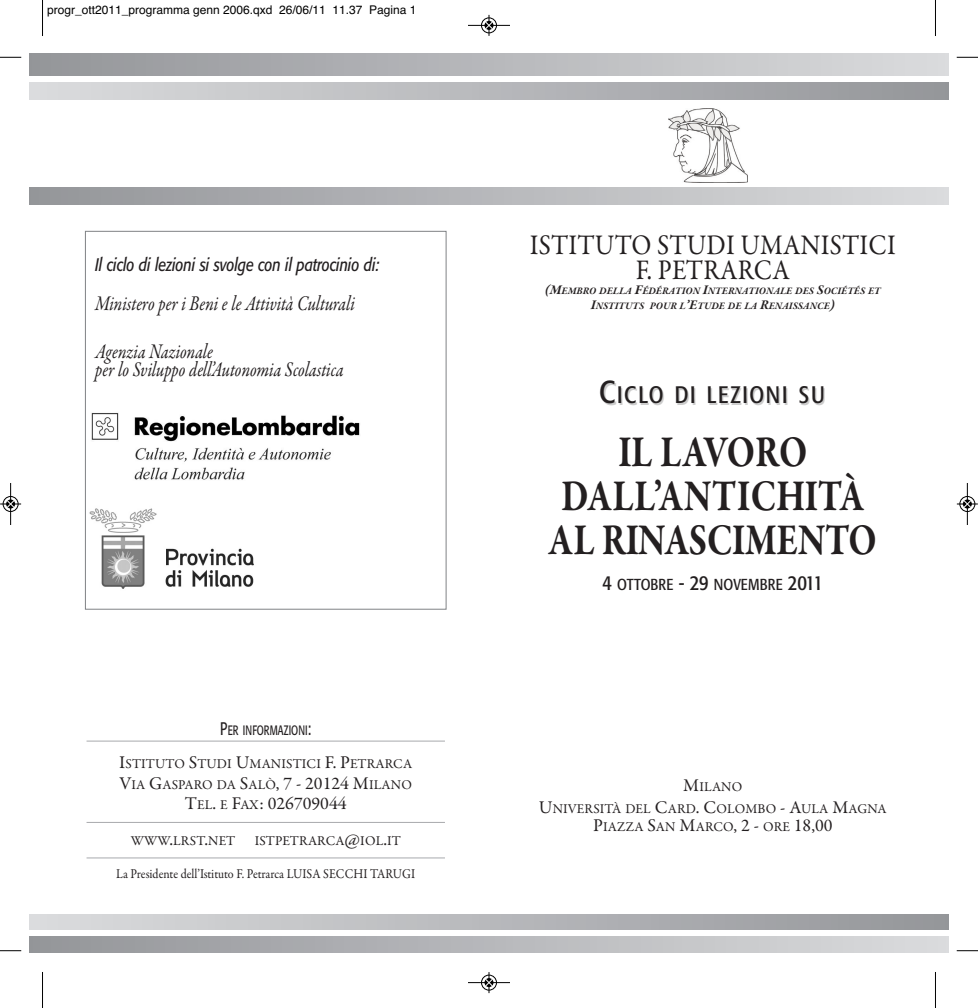
<style>
.page{position:relative;width:978px;height:1008px;background:#fff}
.page>*{position:absolute;margin:0;border:0;box-sizing:border-box;transform-origin:0 0}
.t1{font:700 45px/43.5px "Garamond Premr Pro";letter-spacing:-.01em;color:#231f20;text-align:center;scale:.8 1}
.t2{font:28.5px/25.2px "Garamond Premr Pro";letter-spacing:.01em;color:#231f20;text-align:center;scale:.9 1}
.t3{font:condensed 23.7px "Formata";letter-spacing:.065em;color:#231f20}
.t4{font:italic 21px/18px "Garamond Premr Pro";color:#231f20;scale:.8 1}
.t5{font:italic 18px "Formata";letter-spacing:-.01em;color:#231f20;scale:.8 1}
.t6{font:18px "Garamond Premr Pro";color:#231f20}
.t7{font:condensed 15.75px "Formata";letter-spacing:.01em;color:#231f20}
.t8{font:13.5px/22.2px "Garamond Premr Pro";letter-spacing:.01em;color:#231f20;text-align:center}
.t9{font:13.5px "Garamond Premr Pro";letter-spacing:.01em;color:#231f20;scale:.9 1}
.t10{font:13.5px "Formata";color:#231f20;scale:.7 1}
.t11{font:12px "Helvetica";color:#000}
.t12{font:italic 700 10.2px/15px "Garamond Premr Pro";color:#231f20;text-align:center}
.s1{font-size:18px}
.s2{font-size:13.5px}
.s3{font-size:31.5px}
.s4{color:#ccc}
.s5{font-size:21px}
</style>
<div class="page">
<div style="left:30px;top:82px;width:918px;height:18px;background:linear-gradient(to right,#dbdcde,#94969a)"></div>
<img style="left:84px;top:502px;width:170px;height:91px">
<img style="left:91px;top:413px;width:269px;height:67px">
<div style="left:30px;top:53px;width:918px;height:22px;background:linear-gradient(to right,#949599,#dadbdd)"></div>
<div style="left:30px;top:188px;width:918px;height:17px;background:linear-gradient(to right,#94969a,#dadbdd)"></div>
<hr style="left:87px;top:740px;width:358px;height:1px;background:#a8a9ad">
<hr style="left:87px;top:822px;width:358px;height:1px;background:#a8a9ad">
<hr style="left:87px;top:857px;width:358px;height:1px;background:#a8a9ad">
<img style="left:668px;top:109px;width:80px;height:74px">
<div style="left:85px;top:231px;width:361px;height:378px;border:1px solid #808285"></div>
<svg style="left:30px;top:914px;width:918px;height:15px;background:#b7b8bb"></svg>
<div style="left:30px;top:936px;width:918px;height:16px;background:linear-gradient(to right,#949599,#dadbdd)"></div>
<hr style="left:42px;top:0;width:1px;height:36px;background:#000">
<svg style="left:0;top:57px;width:21px;height:1px"></svg>
<hr style="left:935px;top:0;width:1px;height:36px;background:#000">
<svg style="left:957px;top:57px;width:21px;height:1px"></svg>
<hr style="left:42px;top:971px;width:1px;height:36px;background:#000">
<svg style="left:0;top:950px;width:21px;height:1px"></svg>
<hr style="left:935px;top:971px;width:1px;height:36px;background:#000">
<svg style="left:957px;top:950px;width:21px;height:1px"></svg>
<div style="left:481px;top:17px;width:16px;height:16px;border:1px solid #fff;border-radius:50%"></div>
<hr style="left:468px;top:25px;width:42px;height:1px;background:#000">
<div style="left:481px;top:18px;width:16px;height:15px;border:1px solid #000;border-radius:50%"></div>
<svg style="left:485px;top:15px;width:8px;height:21px"></svg>
<hr style="left:468px;top:982px;width:42px;height:1px;background:#000">
<div style="left:481px;top:974px;width:16px;height:16px;border:1px solid #000;border-radius:50%"></div>
<svg style="left:485px;top:972px;width:8px;height:21px"></svg>
<div style="left:3px;top:496px;width:16px;height:16px;border:1px solid #fff;border-radius:50%"></div>
<hr style="left:10px;top:483px;width:1px;height:42px;background:#000">
<div style="left:3px;top:496px;width:15px;height:15px;border:1px solid #000;border-radius:50%"></div>
<svg style="left:0;top:500px;width:21px;height:8px"></svg>
<div style="left:959px;top:496px;width:16px;height:16px;border:1px solid #fff;border-radius:50%"></div>
<hr style="left:967px;top:483px;width:1px;height:42px;background:#000">
<div style="left:960px;top:496px;width:15px;height:15px;border:1px solid #000;border-radius:50%"></div>
<svg style="left:957px;top:500px;width:21px;height:8px"></svg>
<p class="t11" style="left:47px;top:5px;width:371px">progr_ott2011_programma genn 2006.qxd 26/06/11 11.37 Pagina 1</p>
<h3 class="t5" style="left:95px;top:256px;width:357px">Il ciclo di lezioni si svolge con il patrocinio di:</h3>
<h3 class="t4" style="left:95px;top:296px;width:326px">Ministero per i Beni e le Attività Culturali</h3>
<h3 class="t4" style="left:95px;top:344px;width:312px">Agenzia Nazionale<br>per lo Sviluppo dell’Autonomia Scolastica</h3>
<p class="t10" style="left:220px;top:724px;width:131px"><span class="s1">P</span>ER INFORMAZIONI<span class="s1">:</span></p>
<p class="t8" style="left:119px;top:754px;width:294px;line-height:20.7px;text-align:left"><span class="s1">I</span>STITUTO <span class="s1">S</span>TUDI <span class="s1">U</span>MANISTICI <span class="s1">F. P</span>ETRARCA<br><span class="s1">V</span>IA <span class="s1">G</span>ASPARO DA <span class="s1">S</span>ALÒ<span class="s1">, 7 - 20124 M</span>ILANO</p>
<h3 class="t6" style="left:185px;top:796px;width:163px">T<span class="s2">EL</span>. <span class="s2">E</span> F<span class="s2">AX</span>: 026709044</h3>
<p class="t8" style="left:131px;top:830px;width:106px">WWW<span class="s1">.</span>LRST<span class="s1">.</span>NET</p>
<p class="t8" style="left:255px;top:830px;width:147px">ISTPETRARCA<span class="s1">@</span>IOL<span class="s1">.</span>IT</p>
<p class="t9" style="left:116px;top:867px;width:334px">La Presidente dell’Istituto F. Petrarca LUISA SECCHI TARUGI</p>
<h2 class="t2" style="left:530px;top:235px;width:408px">ISTITUTO STUDI UMANISTICI<br>F. PETRARCA</h2>
<p class="t12" style="left:545px;top:283px;width:338px"><span class="s2">(M</span>EMBRO DELLA <span class="s2">F</span>ÉDÉRATION <span class="s2">I</span>NTERNATIONALE DES <span class="s2">S</span>OCIÉTÉS ET<br><span class="s2">I</span>NSTITUTS POUR L<span class="s2">’E</span>TUDE DE LA <span class="s2">R</span>ENAISSANCE<span class="s2">)</span></p>
<h3 class="t3" style="left:599px;top:385px;width:227px"><span class="s3">C</span>ICLO DI <span class="s4">LEZIONI</span> SU</h3>
<h1 class="t1" style="left:549px;top:429px;width:412px">IL LAVORO<br>DALL’ANTICHITÀ<br>AL RINASCIMENTO</h1>
<p class="t7" style="left:602px;top:577px;width:222px"><span class="s5">4</span> OTTOBRE <span class="s5">- 29</span> NOVEMBRE <span class="s5">2011</span></p>
<p class="t8" style="left:539px;top:776px;width:349px"><span class="s1">M</span>ILANO<br><span class="s1">U</span>NIVERSITÀ DEL <span class="s1">C</span>ARD<span class="s1">. C</span>OLOMBO <span class="s1">- A</span>ULA <span class="s1">M</span>AGNA</p>
<p class="t8" style="left:593px;top:816px;width:241px"><span class="s1">P</span>IAZZA <span class="s1">S</span>AN <span class="s1">M</span>ARCO<span class="s1">, 2 -</span> ORE <span class="s1">18,00</span></p>
</div>
